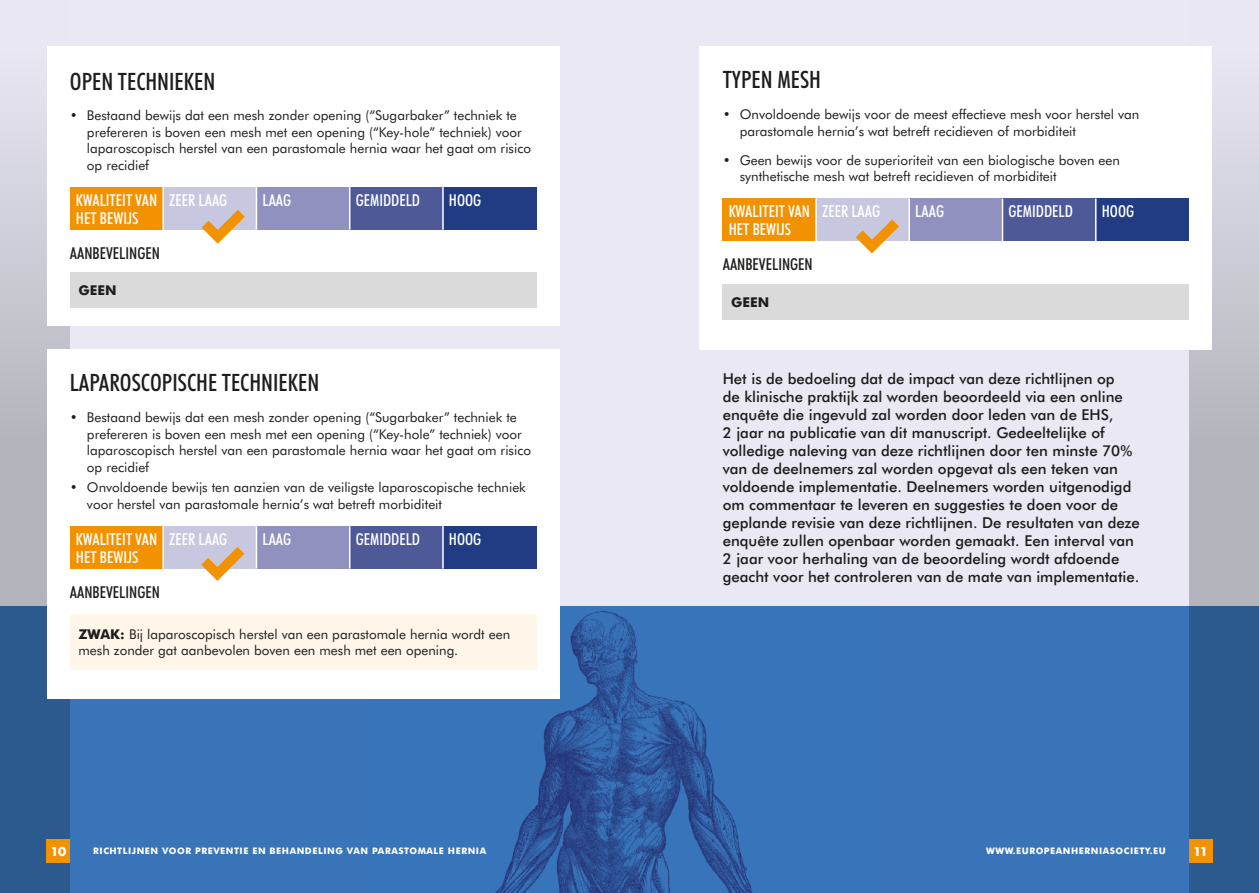
<style>
.page{position:relative;width:1259px;height:893px;background:#e9e8f3}
.page>*{position:absolute;margin:0;border:0;box-sizing:border-box;transform-origin:0 0}
.t1{font:500 condensed 24px "Futura BT";color:#1d1d1b}
.t2{font:500 condensed 16.5px/18px "Futura BT";color:#fff}
.t3{font:500 condensed 16.5px "Futura BT";color:#1d1d1b}
.t4{font:500 15px/18px "Futura BT";color:#1d1d1b}
.t5{font:13.5px/16.5px "Futura BT";color:#1d1d1b}
.t6{font:700 13.5px "Futura BT";color:#1d1d1b}
.t7{font:700 12px "Futura";color:#fff}
.t8{font:700 9px "Futura BT";letter-spacing:.06em;color:#fff}
.s1{font-weight:700}
</style>
<div class="page">
<div style="left:0;top:606px;width:1259px;height:287px;background:#3974b9"></div>
<img style="left:495px;top:606px;width:258px;height:287px">
<svg style="left:0;top:46px;width:70px;height:847px;background:#8a9bb5"></svg>
<div style="left:47px;top:839px;width:23px;height:23px;background:#f39200"></div>
<div style="left:47px;top:350px;width:512px;height:349px;background:#fff"></div>
<div style="left:70px;top:526px;width:93px;height:43px;background:#f39200"></div>
<div style="left:163px;top:526px;width:93px;height:43px;background:#c8c7e0"></div>
<div style="left:256px;top:526px;width:94px;height:43px;background:#9091be"></div>
<div style="left:350px;top:526px;width:93px;height:43px;background:#4e5998"></div>
<div style="left:443px;top:526px;width:93px;height:43px;background:#223c83"></div>
<hr style="left:162px;top:526px;width:2px;height:43px;background:#fff">
<hr style="left:256px;top:526px;width:1px;height:43px;background:#fff">
<hr style="left:349px;top:526px;width:1px;height:43px;background:#fff">
<hr style="left:442px;top:526px;width:2px;height:43px;background:#fff">
<div style="left:70px;top:614px;width:466px;height:55px;background:#fff5e9"></div>
<svg style="left:201px;top:547px;width:43px;height:34px"></svg>
<svg style="left:1189px;top:46px;width:70px;height:847px;background:#8a9bb5"></svg>
<div style="left:1189px;top:839px;width:23px;height:23px;background:#f39200"></div>
<div style="left:699px;top:47px;width:513px;height:303px;background:#fff"></div>
<div style="left:723px;top:199px;width:93px;height:42px;background:#f39200"></div>
<div style="left:816px;top:199px;width:93px;height:42px;background:#c8c7e0"></div>
<div style="left:909px;top:199px;width:93px;height:42px;background:#9091be"></div>
<div style="left:1002px;top:199px;width:93px;height:42px;background:#4e5998"></div>
<div style="left:1095px;top:199px;width:94px;height:42px;background:#223c83"></div>
<hr style="left:815px;top:199px;width:1px;height:42px;background:#fff">
<hr style="left:908px;top:199px;width:2px;height:42px;background:#fff">
<hr style="left:1001px;top:199px;width:2px;height:42px;background:#fff">
<hr style="left:1095px;top:199px;width:1px;height:42px;background:#fff">
<div style="left:723px;top:284px;width:466px;height:36px;background:#dadada"></div>
<svg style="left:855px;top:219px;width:44px;height:34px"></svg>
<div style="left:47px;top:47px;width:512px;height:279px;background:#fff"></div>
<div style="left:70px;top:187px;width:93px;height:43px;background:#f39200"></div>
<div style="left:163px;top:187px;width:93px;height:43px;background:#c8c7e0"></div>
<div style="left:256px;top:187px;width:94px;height:43px;background:#9091be"></div>
<div style="left:350px;top:187px;width:93px;height:43px;background:#4e5998"></div>
<div style="left:443px;top:187px;width:93px;height:43px;background:#223c83"></div>
<hr style="left:162px;top:187px;width:2px;height:43px;background:#fff">
<hr style="left:256px;top:187px;width:1px;height:43px;background:#fff">
<hr style="left:349px;top:187px;width:1px;height:43px;background:#fff">
<hr style="left:442px;top:187px;width:2px;height:43px;background:#fff">
<div style="left:70px;top:272px;width:466px;height:36px;background:#dadada"></div>
<svg style="left:202px;top:210px;width:43px;height:34px"></svg>
<h1 class="t1" style="left:70px;top:66px;width:147px">OPEN TECHNIEKEN</h1>
<p class="t5" style="left:87px;top:107px;width:446px;text-indent:-17px">• Bestaand bewijs dat een mesh zonder opening (“Sugarbaker” techniek te prefereren is boven een mesh met een opening (“Key-hole” techniek) voor laparoscopisch herstel van een parastomale hernia waar het gaat om risico op recidief</p>
<p class="t2" style="left:76px;top:191px;width:83px">KWALITEIT VAN<br>HET BEWIJS</p>
<p class="t2" style="left:169px;top:191px;width:60px">ZEER LAAG</p>
<p class="t2" style="left:262px;top:191px;width:30px">LAAG</p>
<p class="t2" style="left:356px;top:191px;width:66px">GEMIDDELD</p>
<p class="t2" style="left:449px;top:191px;width:34px">HOOG</p>
<p class="t3" style="left:70px;top:243px;width:92px">AANBEVELINGEN</p>
<p class="t6" style="left:78px;top:282px;width:40px">GEEN</p>
<h1 class="t1" style="left:70px;top:368px;width:251px">LAPAROSCOPISCHE TECHNIEKEN</h1>
<p class="t5" style="left:87px;top:409px;width:446px;text-indent:-17px">• Bestaand bewijs dat een mesh zonder opening (“Sugarbaker” techniek te prefereren is boven een mesh met een opening (“Key-hole” techniek) voor laparoscopisch herstel van een parastomale hernia waar het gaat om risico op recidief</p>
<p class="t5" style="left:87px;top:479px;width:440px;text-indent:-17px">• Onvoldoende bewijs ten aanzien van de veiligste laparoscopische techniek voor herstel van parastomale hernia’s wat betreft morbiditeit</p>
<p class="t2" style="left:76px;top:530px;width:83px">KWALITEIT VAN<br>HET BEWIJS</p>
<p class="t2" style="left:169px;top:530px;width:60px">ZEER LAAG</p>
<p class="t2" style="left:262px;top:530px;width:30px">LAAG</p>
<p class="t2" style="left:356px;top:530px;width:66px">GEMIDDELD</p>
<p class="t2" style="left:449px;top:530px;width:34px">HOOG</p>
<p class="t3" style="left:70px;top:582px;width:92px">AANBEVELINGEN</p>
<p class="t5" style="left:78px;top:625px;width:433px"><span class="s1">ZWAK:</span> Bij laparoscopisch herstel van een parastomale hernia wordt een mesh zonder gat aanbevolen boven een mesh met een opening.</p>
<h1 class="t1" style="left:723px;top:65px;width:100px">TYPEN MESH</h1>
<p class="t5" style="left:740px;top:106px;width:401px;text-indent:-17px">• Onvoldoende bewijs voor de meest effectieve mesh voor herstel van parastomale hernia’s wat betreft recidieven of morbiditeit</p>
<p class="t5" style="left:740px;top:152px;width:382px;text-indent:-17px">• Geen bewijs voor de superioriteit van een biologische boven een synthetische mesh wat betreft recidieven of morbiditeit</p>
<p class="t2" style="left:729px;top:202px;width:83px">KWALITEIT VAN<br>HET BEWIJS</p>
<p class="t2" style="left:822px;top:202px;width:60px">ZEER LAAG</p>
<p class="t2" style="left:915px;top:202px;width:30px">LAAG</p>
<p class="t2" style="left:1008px;top:202px;width:66px">GEMIDDELD</p>
<p class="t2" style="left:1101px;top:202px;width:34px">HOOG</p>
<p class="t3" style="left:723px;top:254px;width:92px">AANBEVELINGEN</p>
<p class="t6" style="left:731px;top:294px;width:40px">GEEN</p>
<p class="t4" style="left:723px;top:370px;width:419px">Het is de bedoeling dat de impact van deze richtlijnen op<br>de klinische praktijk zal worden beoordeeld via een online enquête die ingevuld zal worden door leden van de EHS,<br>2 jaar na publicatie van dit manuscript. Gedeeltelijke of volledige naleving van deze richtlijnen door ten minste 70% van de deelnemers zal worden opgevat als een teken van voldoende implementatie. Deelnemers worden uitgenodigd om commentaar te leveren en suggesties te doen voor de geplande revisie van deze richtlijnen. De resultaten van deze enquête zullen openbaar worden gemaakt. Een interval van 2 jaar voor herhaling van de beoordeling wordt afdoende geacht voor het controleren van de mate van implementatie.</p>
<p class="t7" style="left:50px;top:843px;width:17px">10</p>
<p class="t8" style="left:93px;top:846px;width:394px">RICHTLIJNEN VOOR PREVENTIE EN BEHANDELING VAN PARASTOMALE HERNIA</p>
<p class="t8" style="left:986px;top:846px;width:181px">WWW.EUROPEANHERNIASOCIETY.EU</p>
<p class="t7" style="left:1193px;top:843px;width:16px">11</p>
</div>
